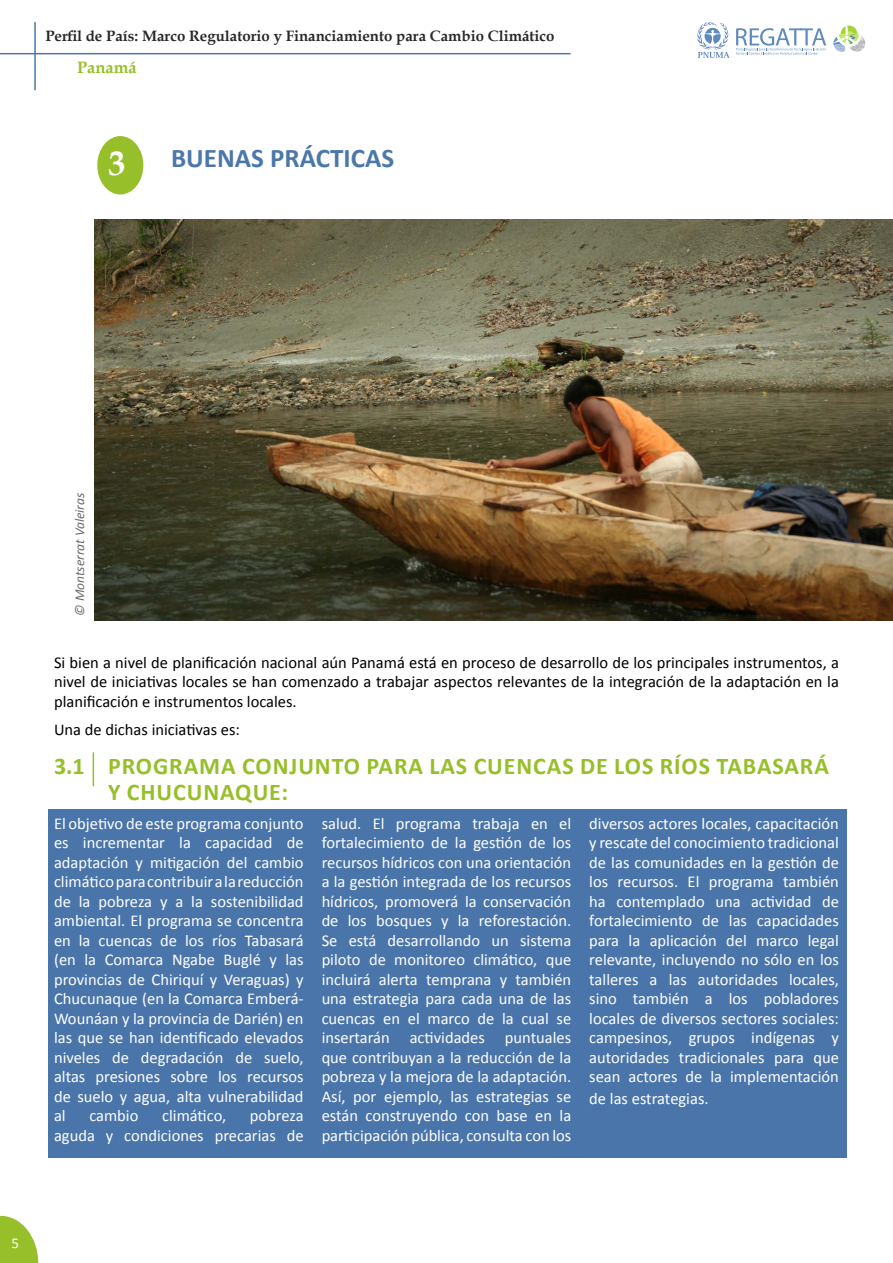
<style>
.page{position:relative;width:893px;height:1263px;background:#fff}
.page>*{position:absolute;margin:0;border:0;box-sizing:border-box;transform-origin:0 0}
.t1{font:700 34.5px "Book Antiqua";color:#fff}
.t2{font:700 27px "Calibri";color:#4b77aa}
.t3{font:700 24px/25.5px "Calibri";letter-spacing:.04em;color:#97bf29}
.t4{font:16.5px/19.5px "Calibri";color:#fff;text-align:justify}
.t5{font:16.5px/19.5px "Calibri";color:#000;text-align:justify}
.t6{font:700 16.5px "Book Antiqua";color:#97bf29}
.t7{font:700 15px "Book Antiqua";color:#282829}
.t8{font:15px "Calibri";color:#fff}
.t9{font:italic 13.5px "Calibri";color:#696a6b}
</style>
<div class="page">
<img style="left:94px;top:220px;width:799px;height:401px">
<div style="left:97px;top:136px;width:46px;height:58px;background:#97bf29;border-radius:50%"></div>
<hr style="left:93px;top:752px;width:1px;height:34px;background:#97bf29">
<div style="left:48px;top:809px;width:798px;height:349px;background:#4a75ab"></div>
<svg style="left:0;top:1216px;width:38px;height:47px"></svg>
<hr style="left:34px;top:22px;width:2px;height:68px;background:#4b77aa">
<hr style="left:0;top:53px;width:571px;height:1px;background:#4b77aa">
<svg style="left:697px;top:22px;width:32px;height:36px"></svg>
<svg style="left:736px;top:25px;width:130px;height:31px"></svg>
<p class="t7" style="left:45px;top:26px;width:511px">Perfil de País: Marco Regulatorio y Financiamiento para Cambio Climático</p>
<p class="t6" style="left:77px;top:56px;width:61px">Panamá</p>
<h1 class="t1" style="left:108px;top:140px;width:19px">3</h1>
<h2 class="t2" style="left:171px;top:139px;width:224px">BUENAS PRÁCTICAS</h2>
<p class="t9" style="left:70px;top:616px;width:124px;rotate:-90deg">© Montserrat Valeiras</p>
<p class="t5" style="left:54px;top:652px;width:786px">Si bien a nivel de planificación nacional aún Panamá está en proceso de desarrollo de los principales instrumentos, a nivel de iniciativas locales se han comenzado a trabajar aspectos relevantes de la integración de la adaptación en la planificación e instrumentos locales.</p>
<p class="t5" style="left:54px;top:719px;width:188px">Una de dichas iniciativas es:</p>
<h3 class="t3" style="left:108px;top:753px;width:722px;text-indent:-54px">3.1 PROGRAMA CONJUNTO PARA LAS CUENCAS DE LOS RÍOS TABASARÁ<br>Y CHUCUNAQUE:</h3>
<p class="t4" style="left:322px;top:813px;width:251px">salud. El programa trabaja en el fortalecimiento de la gestión de los recursos hídricos con una orientación a la gestión integrada de los recursos hídricos, promoverá la conservación de los bosques y la reforestación.<br>Se está desarrollando un sistema piloto de monitoreo climático, que incluirá alerta temprana y también una estrategia para cada una de las cuencas en el marco de la cual se insertarán actividades puntuales que contribuyan a la reducción de la pobreza y la mejora de la adaptación.<br>Así, por ejemplo, las estrategias se están construyendo con base en la participación pública, consulta con los</p>
<p class="t4" style="left:589px;top:813px;width:251px">diversos actores locales, capacitación y rescate del conocimiento tradicional de las comunidades en la gestión de los recursos. El programa también ha contemplado una actividad de fortalecimiento de las capacidades para la aplicación del marco legal relevante, incluyendo no sólo en los talleres a las autoridades locales, sino también a los pobladores locales de diversos sectores sociales: campesinos, grupos indígenas y autoridades tradicionales para que sean actores de la implementación</p>
<p class="t4" style="left:54px;top:813px;width:251px">El objetivo de este programa conjunto es incrementar la capacidad de adaptación y mitigación del cambio climático para contribuir a la reducción de la pobreza y a la sostenibilidad ambiental. El programa se concentra en la cuencas de los ríos Tabasará (en la Comarca Ngabe Buglé y las provincias de Chiriquí y Veraguas) y Chucunaque (en la Comarca Emberá-Wounáan y la provincia de Darién) en las que se han identificado elevados niveles de degradación de suelo, altas presiones sobre los recursos de suelo y agua, alta vulnerabilidad al</p>
<p class="t4" style="left:589px;top:1088px;width:121px">de las estrategias.</p>
<p class="t4" style="left:89px;top:1106px;width:51px">cambio</p>
<p class="t4" style="left:162px;top:1106px;width:66px">climático,</p>
<p class="t4" style="left:54px;top:1106px;width:251px;text-align:right">pobreza<br>aguda y condiciones precarias de</p>
<p class="t8" style="left:11px;top:1232px;width:9px">5</p>
</div>
